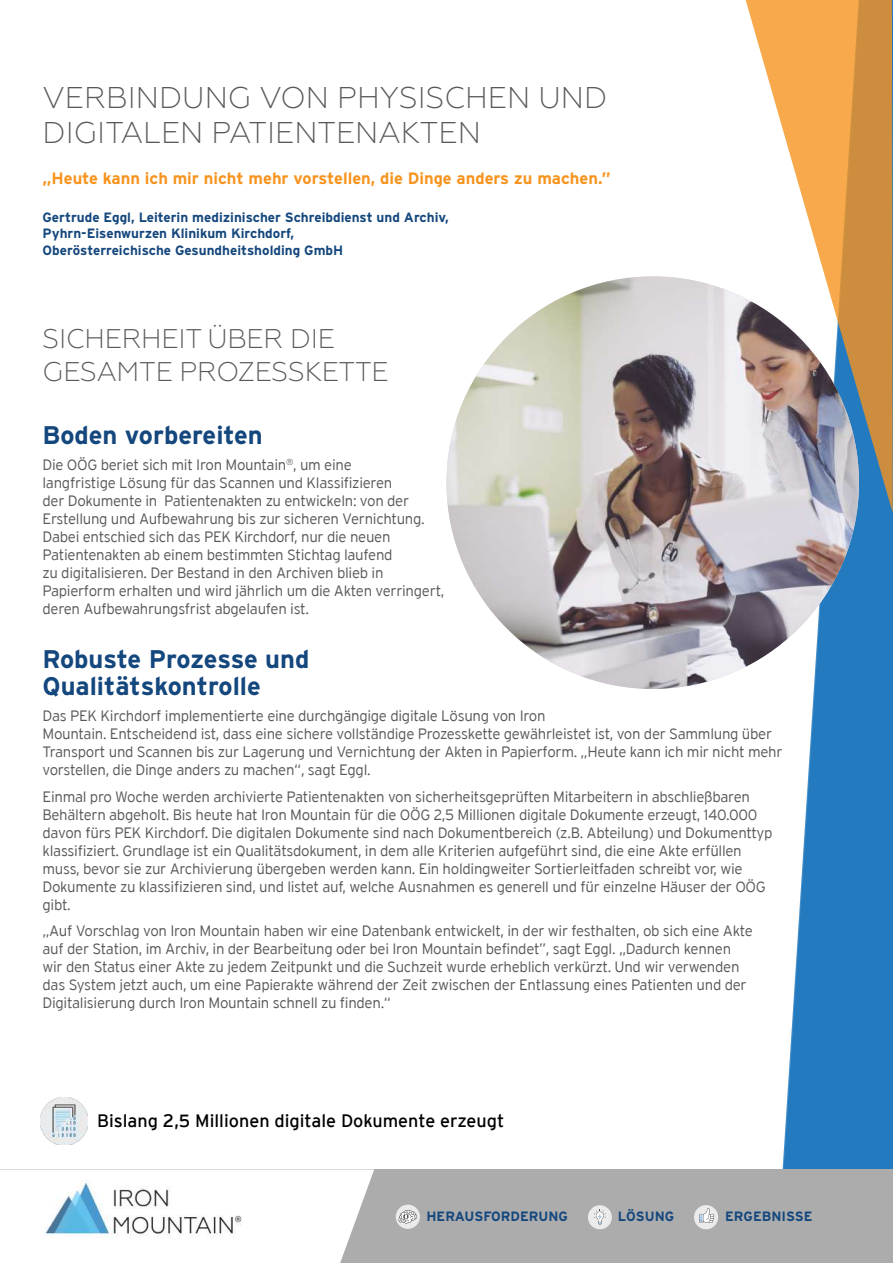
<style>
.page{position:relative;width:893px;height:1263px;background:#fff}
.page>*{position:absolute;margin:0;border:0;box-sizing:border-box;transform-origin:0 0}
.t1{font:300 30px/34.5px "Geometria";color:#58595b}
.t2{font:300 27px/33px "Geometria";letter-spacing:-.01em;color:#58595b}
.t3{font:700 25.5px/27px "Interstate";color:#14477d}
.t4{font:18px "Interstate";color:#000}
.t5{font:700 16.5px "Interstate";color:#f7941e}
.t6{font:300 15px/18px "Interstate";letter-spacing:-.02em;color:#58595b}
.t7{font:700 13.5px/16.5px "Interstate";color:#14477d}
</style>
<div class="page">
<svg style="left:778px;top:513px;width:115px;height:656px;fill:#247abe"></svg>
<div style="left:0;top:1169px;width:893px;height:94px;background:#acacad"></div>
<div style="left:588px;top:1205px;width:24px;height:24px;background:#ebebeb;border-radius:50%"></div>
<svg style="left:594px;top:1209px;width:12px;height:16px"></svg>
<div style="left:694px;top:1205px;width:24px;height:24px;background:#ebebeb;border-radius:50%"></div>
<svg style="left:699px;top:1208px;width:15px;height:15px"></svg>
<div style="left:396px;top:1205px;width:24px;height:24px;background:#ebebeb;border-radius:50%"></div>
<svg style="left:399px;top:1210px;width:18px;height:13px"></svg>
<svg style="left:0;top:1169px;width:374px;height:94px;background:#f8f8f8"></svg>
<img style="left:45px;top:1180px;width:197px;height:60px">
<img style="left:40px;top:1097px;width:48px;height:48px">
<svg style="left:746px;top:0;width:147px;height:513px"></svg>
<img style="left:446px;top:276px;width:413px;height:413px;border-radius:206px">
<h1 class="t1" style="left:43px;top:81px;width:566px">VERBINDUNG VON PHYSISCHEN UND<br>DIGITALEN PATIENTENAKTEN</h1>
<p class="t5" style="left:43px;top:169px;width:570px">„Heute kann ich mir nicht mehr vorstellen, die Dinge anders zu machen.”</p>
<p class="t7" style="left:43px;top:209px;width:408px">Gertrude Eggl, Leiterin medizinischer Schreibdienst und Archiv,<br>Pyhrn-Eisenwurzen Klinikum Kirchdorf,<br>Oberösterreichische Gesundheitsholding GmbH</p>
<h2 class="t2" style="left:43px;top:322px;width:348px">SICHERHEIT ÜBER DIE<br>GESAMTE PROZESSKETTE</h2>
<h3 class="t3" style="left:43px;top:421px;width:222px">Boden vorbereiten</h3>
<p class="t6" style="left:43px;top:456px;width:403px">Die OÖG beriet sich mit Iron Mountain<sup>®</sup>, um eine<br>langfristige Lösung für das Scannen und Klassifizieren<br>der Dokumente in Patientenakten zu entwickeln: von der Erstellung und Aufbewahrung bis zur sicheren Vernichtung.<br>Dabei entschied sich das PEK Kirchdorf, nur die neuen Patientenakten ab einem bestimmten Stichtag laufend<br>zu digitalisieren. Der Bestand in den Archiven blieb in Papierform erhalten und wird jährlich um die Akten verringert, deren Aufbewahrungsfrist abgelaufen ist.</p>
<h3 class="t3" style="left:43px;top:645px;width:268px">Robuste Prozesse und<br>Qualitätskontrolle</h3>
<p class="t6" style="left:43px;top:707px;width:741px">Das PEK Kirchdorf implementierte eine durchgängige digitale Lösung von Iron<br>Mountain. Entscheidend ist, dass eine sichere vollständige Prozesskette gewährleistet ist, von der Sammlung über Transport und Scannen bis zur Lagerung und Vernichtung der Akten in Papierform. „Heute kann ich mir nicht mehr vorstellen, die Dinge anders zu machen“, sagt Eggl.</p>
<p class="t6" style="left:43px;top:787px;width:732px">Einmal pro Woche werden archivierte Patientenakten von sicherheitsgeprüften Mitarbeitern in abschließbaren Behältern abgeholt. Bis heute hat Iron Mountain für die OÖG 2,5 Millionen digitale Dokumente erzeugt, 140.000 davon fürs PEK Kirchdorf. Die digitalen Dokumente sind nach Dokumentbereich (z.B. Abteilung) und Dokumenttyp klassifiziert. Grundlage ist ein Qualitätsdokument, in dem alle Kriterien aufgeführt sind, die eine Akte erfüllen muss, bevor sie zur Archivierung übergeben werden kann. Ein holdingweiter Sortierleitfaden schreibt vor, wie Dokumente zu klassifizieren sind, und listet auf, welche Ausnahmen es generell und für einzelne Häuser der OÖG gibt.</p>
<p class="t6" style="left:43px;top:922px;width:712px">„Auf Vorschlag von Iron Mountain haben wir eine Datenbank entwickelt, in der wir festhalten, ob sich eine Akte auf der Station, im Archiv, in der Bearbeitung oder bei Iron Mountain befindet”, sagt Eggl. „Dadurch kennen wir den Status einer Akte zu jedem Zeitpunkt und die Suchzeit wurde erheblich verkürzt. Und wir verwenden das System jetzt auch, um eine Papierakte während der Zeit zwischen der Entlassung eines Patienten und der Digitalisierung durch Iron Mountain schnell zu finden.“</p>
<p class="t4" style="left:97px;top:1111px;width:409px">Bislang 2,5 Millionen digitale Dokumente erzeugt</p>
<p class="t7" style="left:426px;top:1208px;width:143px">HERAUSFORDERUNG</p>
<p class="t7" style="left:618px;top:1208px;width:58px">LÖSUNG</p>
<p class="t7" style="left:725px;top:1208px;width:89px">ERGEBNISSE</p>
</div>
